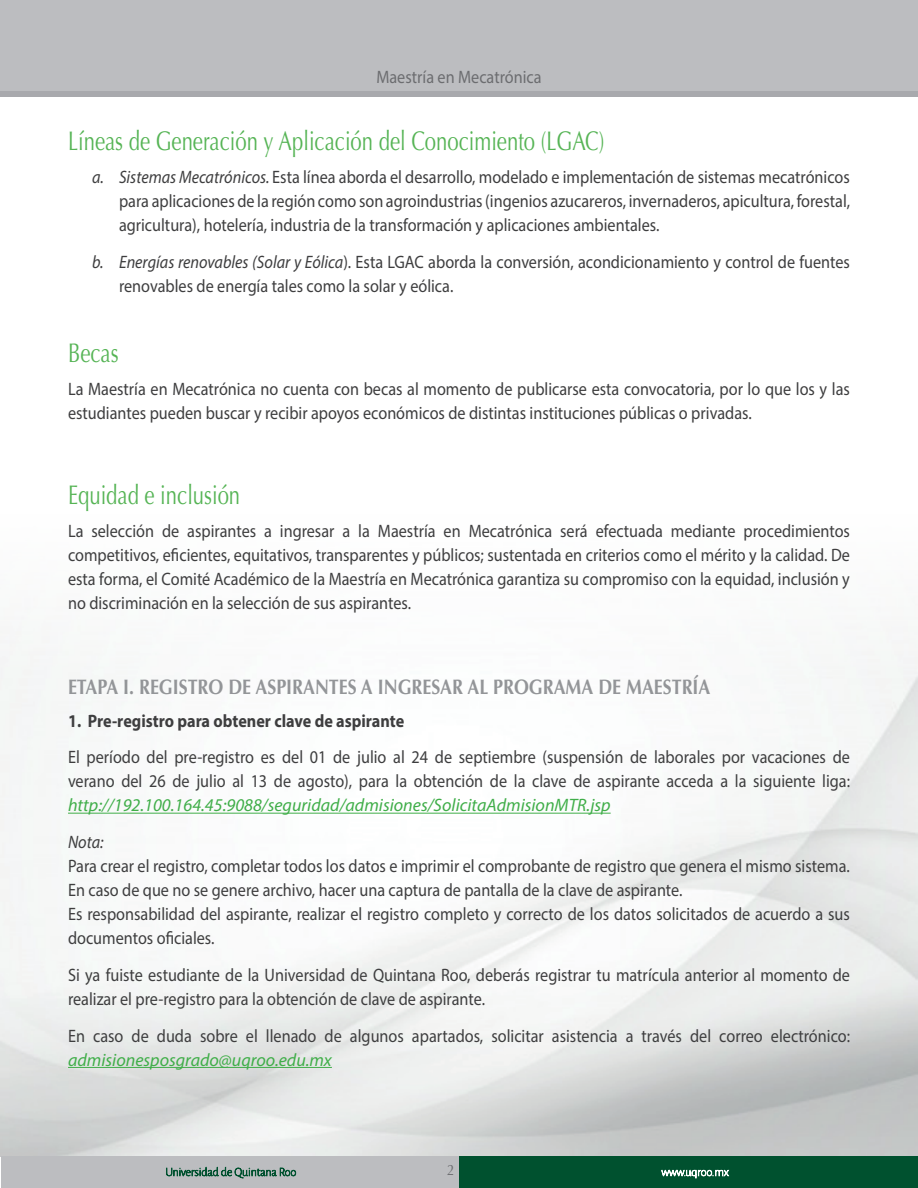
<style>
.page{position:relative;width:918px;height:1188px;background:#fff}
.page>*{position:absolute;margin:0;border:0;box-sizing:border-box;transform-origin:0 0}
.Titulo_Parrafo{font:27px "Optima";color:#56b455;scale:.75 1}
.Parrafo_ETAPA_Num{font:700 21px "Optima";color:#939598;scale:.85 1}
.t1{font:18px/24px "Myriad Pro";color:#3e3e3f;scale:.9 1}
.t2{font:700 18px "Myriad Pro";color:#3e3e3f;scale:.9 1}
.t3{font:18px "Myriad Pro";color:#6c6d70;scale:.9 1}
.t4{font:italic 18px "Myriad Pro";color:#3e3e3f;scale:.9 1}
.t5{font:15px "Optima";color:#6c6d70;scale:.9 1}
.s1{font-style:italic}
.s2{font-style:italic;color:#40ae49}
</style>
<div class="page">
<img style="left:0;top:682px;width:917px;height:475px">
<div style="left:0;top:0;width:918px;height:91px;background:#bcbdc0"></div>
<div style="left:0;top:91px;width:918px;height:6px;background:#a8a9ad"></div>
<div style="left:1px;top:1157px;width:459px;height:31px;background:#bcbdc0"></div>
<div style="left:460px;top:1157px;width:458px;height:31px;background:#00512f"></div>
<svg style="left:661px;top:1169px;width:68px;height:9px"></svg>
<svg style="left:166px;top:1167px;width:130px;height:12px"></svg>
<hr style="left:68px;top:813px;width:543px;height:1px;background:#40ae49">
<hr style="left:68px;top:1067px;width:264px;height:1px;background:#40ae49">
<p class="t3" style="left:376px;top:66px;width:185px">Maestría en Mecatrónica</p>
<p class="Titulo_Parrafo" style="left:68px;top:126px;width:717px">Líneas de Generación y Aplicación del Conocimiento (LGAC)</p>
<p class="t1" style="left:119px;top:165px;width:814px;text-align:justify;text-indent:-27px"><span class="s1">a. Sistemas Mecatrónicos.</span> Esta línea aborda el desarrollo, modelado e implementación de sistemas mecatrónicos para aplicaciones de la región como son agroindustrias (ingenios azucareros, invernaderos, apicultura, forestal, agricultura), hotelería, industria de la transformación y aplicaciones ambientales.</p>
<p class="t1" style="left:119px;top:249px;width:814px;text-indent:-27px"><span class="s1">b. Energías renovables (Solar y Eólica</span>). Esta LGAC aborda la conversión, acondicionamiento y control de fuentes renovables de energía tales como la solar y eólica.</p>
<p class="Titulo_Parrafo" style="left:68px;top:337px;width:69px">Becas</p>
<p class="t1" style="left:68px;top:376px;width:870px">La Maestría en Mecatrónica no cuenta con becas al momento de publicarse esta convocatoria, por lo que los y las estudiantes pueden buscar y recibir apoyos económicos de distintas instituciones públicas o privadas.</p>
<p class="Titulo_Parrafo" style="left:68px;top:479px;width:231px">Equidad e inclusión</p>
<p class="t1" style="left:68px;top:518px;width:870px;text-align:justify">La selección de aspirantes a ingresar a la Maestría en Mecatrónica será efectuada mediante procedimientos competitivos, eficientes, equitativos, transparentes y públicos; sustentada en criterios como el mérito y la calidad. De esta forma, el Comité Académico de la Maestría en Mecatrónica garantiza su compromiso con la equidad, inclusión y no discriminación en la selección de sus aspirantes.</p>
<p class="Parrafo_ETAPA_Num" style="left:68px;top:675px;width:757px">ETAPA I. REGISTRO DE ASPIRANTES A INGRESAR AL PROGRAMA DE MAESTRÍA</p>
<p class="t2" style="left:68px;top:709px;width:375px">1. Pre-registro para obtener clave de aspirante</p>
<p class="t1" style="left:68px;top:745px;width:870px;text-align:justify">El período del pre-registro es del 01 de julio al 24 de septiembre (suspensión de laborales por vacaciones de verano del 26 de julio al 13 de agosto), para la obtención de la clave de aspirante acceda a la siguiente liga: <span class="s2">http://192.100.164.45:9088/seguridad/admisiones/SolicitaAdmisionMTR.jsp</span></p>
<p class="t4" style="left:68px;top:831px;width:41px">Nota:</p>
<p class="t1" style="left:68px;top:854px;width:870px">Para crear el registro, completar todos los datos e imprimir el comprobante de registro que genera el mismo sistema.<br>En caso de que no se genere archivo, hacer una captura de pantalla de la clave de aspirante.</p>
<p class="t1" style="left:68px;top:902px;width:870px">Es responsabilidad del aspirante, realizar el registro completo y correcto de los datos solicitados de acuerdo a sus documentos oficiales.</p>
<p class="t1" style="left:68px;top:963px;width:870px">Si ya fuiste estudiante de la Universidad de Quintana Roo, deberás registrar tu matrícula anterior al momento de realizar el pre-registro para la obtención de clave de aspirante.</p>
<p class="t1" style="left:68px;top:1023px;width:870px">En caso de duda sobre el llenado de algunos apartados, solicitar asistencia a través del correo electrónico: <span class="s2">admisionesposgrado@uqroo.edu.mx</span></p>
<p class="t5" style="left:447px;top:1162px;width:10px">2</p>
</div>
